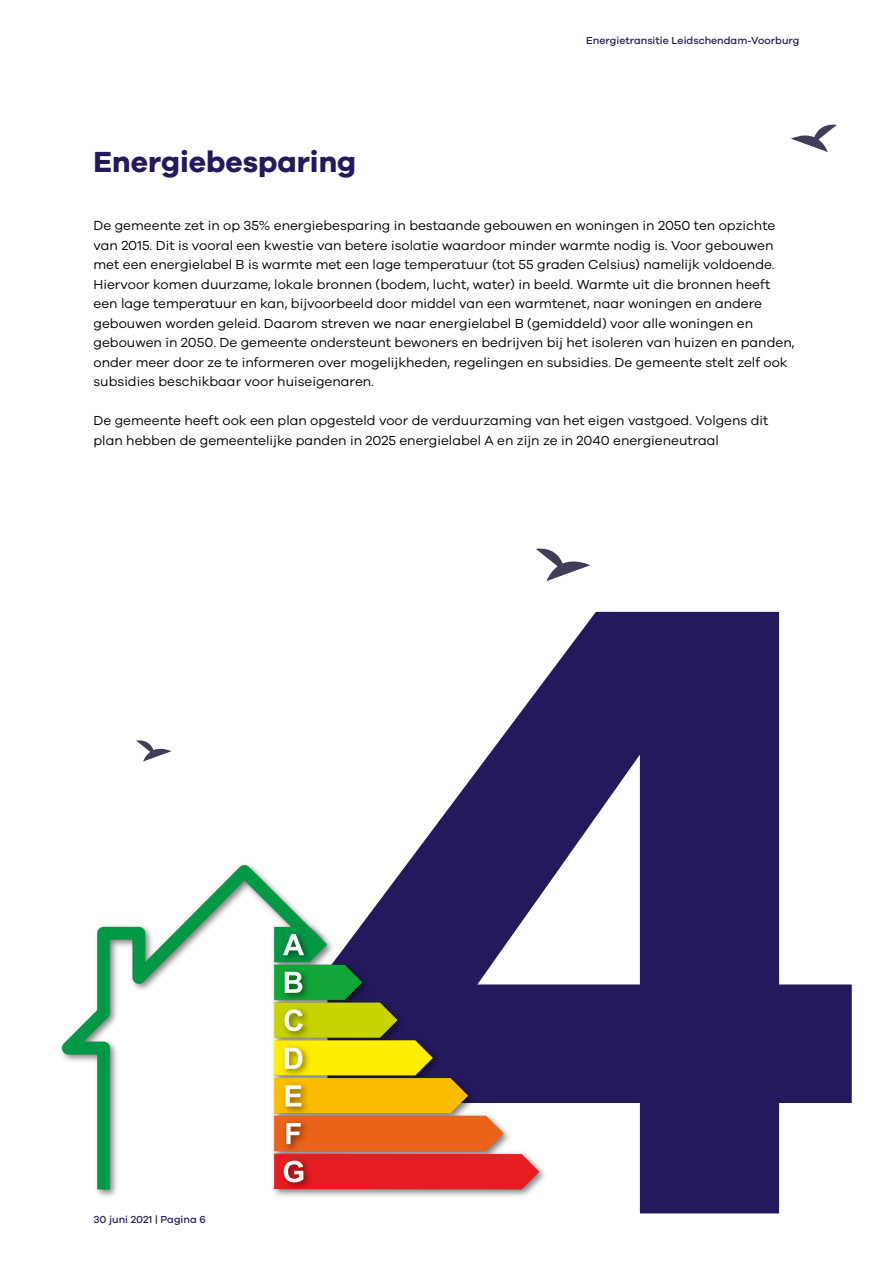
<style>
.page{position:relative;width:893px;height:1263px;background:#fff}
.page>*{position:absolute;margin:0;border:0;box-sizing:border-box;transform-origin:0 0}
.t1{font:700 30px "Galano Grotesque";color:#24195d}
.t2{font:13.5px/19.5px "Galano Grotesque";color:#000}
.t3{font:500 10.5px "Galano Grotesque";color:#24195d}
</style>
<div class="page">
<svg style="left:410px;top:612px;width:442px;height:601px;fill:#24195d"></svg>
<img style="left:61px;top:859px;width:490px;height:341px">
<svg style="left:536px;top:548px;width:54px;height:33px"></svg>
<svg style="left:136px;top:740px;width:35px;height:21px"></svg>
<svg style="left:791px;top:124px;width:46px;height:28px"></svg>
<h2 class="t1" style="left:94px;top:143px;width:264px">Energiebesparing</h2>
<p class="t3" style="left:586px;top:34px;width:215px">Energietransitie Leidschendam-Voorburg</p>
<p class="t2" style="left:94px;top:215px;width:702px">De gemeente zet in op 35% energiebesparing in bestaande gebouwen en woningen in 2050 ten opzichte van 2015. Dit is vooral een kwestie van betere isolatie waardoor minder warmte nodig is. Voor gebouwen met een energielabel B is warmte met een lage temperatuur (tot 55 graden Celsius) namelijk voldoende.<br>Hiervoor komen duurzame, lokale bronnen (bodem, lucht, water) in beeld. Warmte uit die bronnen heeft een lage temperatuur en kan, bijvoorbeeld door middel van een warmtenet, naar woningen en andere gebouwen worden geleid. Daarom streven we naar energielabel B (gemiddeld) voor alle woningen en gebouwen in 2050. De gemeente ondersteunt bewoners en bedrijven bij het isoleren van huizen en panden, onder meer door ze te informeren over mogelijkheden, regelingen en subsidies. De gemeente stelt zelf ook subsidies beschikbaar voor huiseigenaren.</p>
<p class="t2" style="left:94px;top:410px;width:676px">De gemeente heeft ook een plan opgesteld voor de verduurzaming van het eigen vastgoed. Volgens dit plan hebben de gemeentelijke panden in 2025 energielabel A en zijn ze in 2040 energieneutraal</p>
<p class="t3" style="left:94px;top:1213px;width:114px">30 juni 2021 | Pagina 6</p>
</div>
